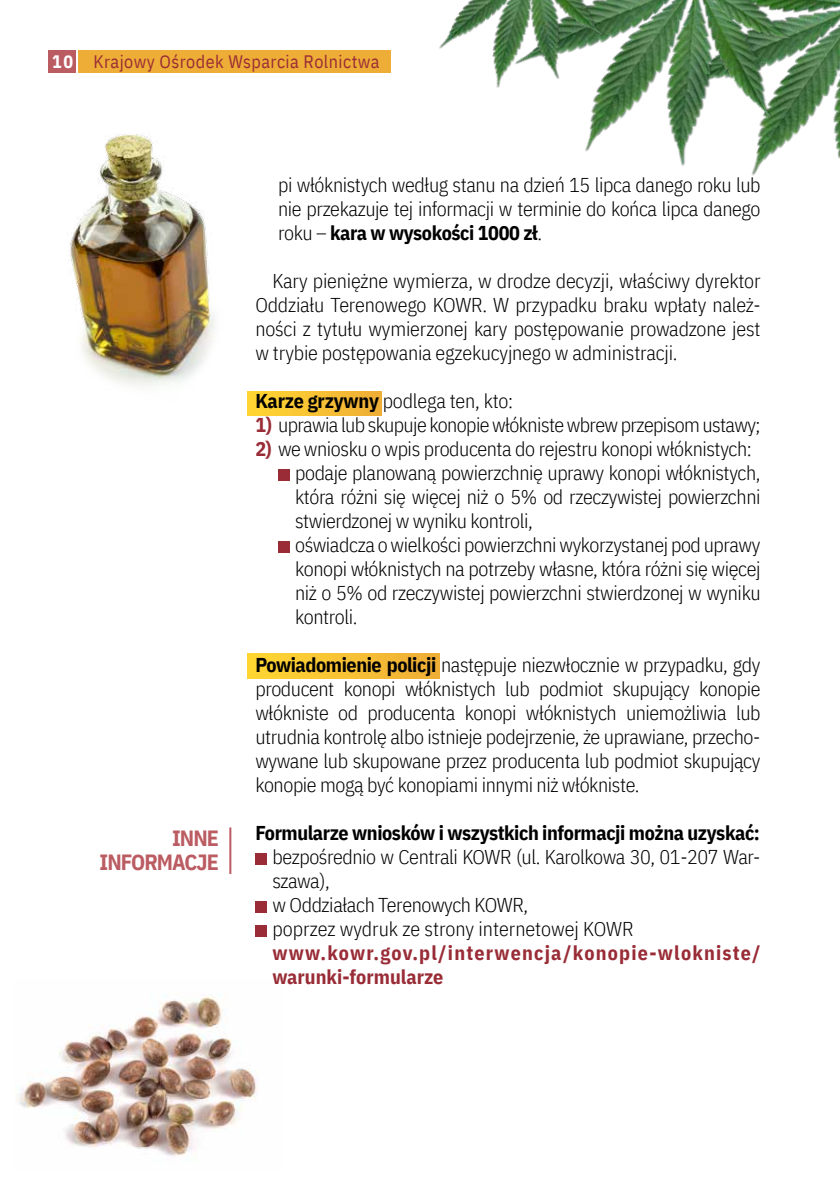
<style>
.page{position:relative;width:840px;height:1191px;background:#fff}
.page>*{position:absolute;margin:0;border:0;box-sizing:border-box;transform-origin:0 0}
.t1{font:700 22px/24px "IBM Plex Sans Cond";letter-spacing:-.04em;color:#bb5b62;text-align:right}
.t2{font:300 20px/24px "IBM Plex Sans Cond";letter-spacing:-.02em;color:#000;text-align:justify}
.t3{font:700 20px/24px "IBM Plex Sans Cond";letter-spacing:.06em;color:#992c36}
.t4{font:700 20px "IBM Plex Sans Cond";letter-spacing:-.02em;color:#000}
.t5{font:18px "IBM Plex Sans Cond";letter-spacing:.025em;color:#992c36}
.s1{font-weight:700;color:#fff}
.s2{font-weight:700}
.s3{font-weight:700;color:#992c36}
</style>
<div class="page">
<div style="left:247px;top:391px;width:134px;height:24px;background:linear-gradient(to right,#ffd732,#efae36)"></div>
<div style="left:247px;top:653px;width:192px;height:25px;background:linear-gradient(to right,#ffd732,#efae36)"></div>
<img style="left:17px;top:994px;width:241px;height:162px">
<div style="left:278px;top:469px;width:11px;height:11px;background:#992c36"></div>
<div style="left:278px;top:541px;width:11px;height:11px;background:#992c36"></div>
<div style="left:255px;top:853px;width:11px;height:11px;background:#992c36"></div>
<div style="left:255px;top:901px;width:11px;height:11px;background:#992c36"></div>
<div style="left:255px;top:925px;width:11px;height:11px;background:#992c36"></div>
<hr style="left:229px;top:827px;width:2px;height:47px;background:#bb5b62">
<img style="left:585px;top:0;width:233px;height:176px">
<img style="left:390px;top:0;width:234px;height:129px">
<img style="left:818px;top:0;width:21px;height:158px">
<img style="left:70px;top:134px;width:145px;height:252px">
<div style="left:48px;top:50px;width:28px;height:23px;background:#bb5b62"></div>
<div style="left:78px;top:50px;width:312px;height:23px;background:#eead36"></div>
<p class="t5" style="left:52px;top:48px;width:328px"><span class="s1">10</span> Krajowy Ośrodek Wsparcia Rolnictwa</p>
<p class="t1" style="left:100px;top:824px;width:121px">INNE<br>INFORMACJE</p>
<p class="t2" style="left:278px;top:171px;width:483px">pi włóknistych według stanu na dzień 15 lipca danego roku lub nie przekazuje tej informacji w terminie do końca lipca danego roku – <span class="s2">kara w wysokości 1000 zł</span>.</p>
<p class="t2" style="left:255px;top:267px;width:506px;text-indent:17px">Kary pieniężne wymierza, w drodze decyzji, właściwy dyrektor Oddziału Terenowego KOWR. W przypadku braku wpłaty należ&shy;ności z tytułu wymierzonej kary postępowanie prowadzone jest w trybie postępowania egzekucyjnego w administracji.</p>
<p class="t2" style="left:255px;top:387px;width:259px"><span class="s2">Karze grzywny</span> podlega ten, kto:</p>
<p class="t2" style="left:255px;top:411px;width:506px"><span class="s3">1)</span> uprawia lub skupuje konopie włókniste wbrew przepisom ustawy;</p>
<p class="t2" style="left:295px;top:435px;width:466px;text-align:left;text-indent:-40px"><span class="s3">2)</span> we wniosku o wpis producenta do rejestru konopi włóknistych: podaje planowaną powierzchnię uprawy konopi włóknistych, która różni się więcej niż o 5% od rzeczywistej powierzchni stwierdzonej w wyniku kontroli,<br>oświadcza o wielkości powierzchni wykorzystanej pod uprawy konopi włóknistych na potrzeby własne, która różni się więcej niż o 5% od rzeczywistej powierzchni stwierdzonej w wyniku kontroli.</p>
<p class="t2" style="left:255px;top:651px;width:506px"><span class="s2">Powiadomienie policji</span> następuje niezwłocznie w przypadku, gdy producent konopi włóknistych lub podmiot skupujący konopie włókniste od producenta konopi włóknistych uniemożliwia lub utrudnia kontrolę albo istnieje podejrzenie, że uprawiane, przecho&shy;wywane lub skupowane przez producenta lub podmiot skupujący konopie mogą być konopiami innymi niż włókniste.</p>
<p class="t4" style="left:255px;top:817px;width:506px">Formularze wniosków i wszystkich informacji można uzyskać:</p>
<p class="t2" style="left:272px;top:843px;width:489px;text-align:left">bezpośrednio w Centrali KOWR (ul. Karolkowa 30, 01-207 War&shy;szawa),<br>w Oddziałach Terenowych KOWR,<br>poprzez wydruk ze strony internetowej KOWR</p>
<p class="t3" style="left:272px;top:939px;width:489px">www.kowr.gov.pl/interwencja/konopie-wlokniste/ warunki-formularze</p>
</div>
